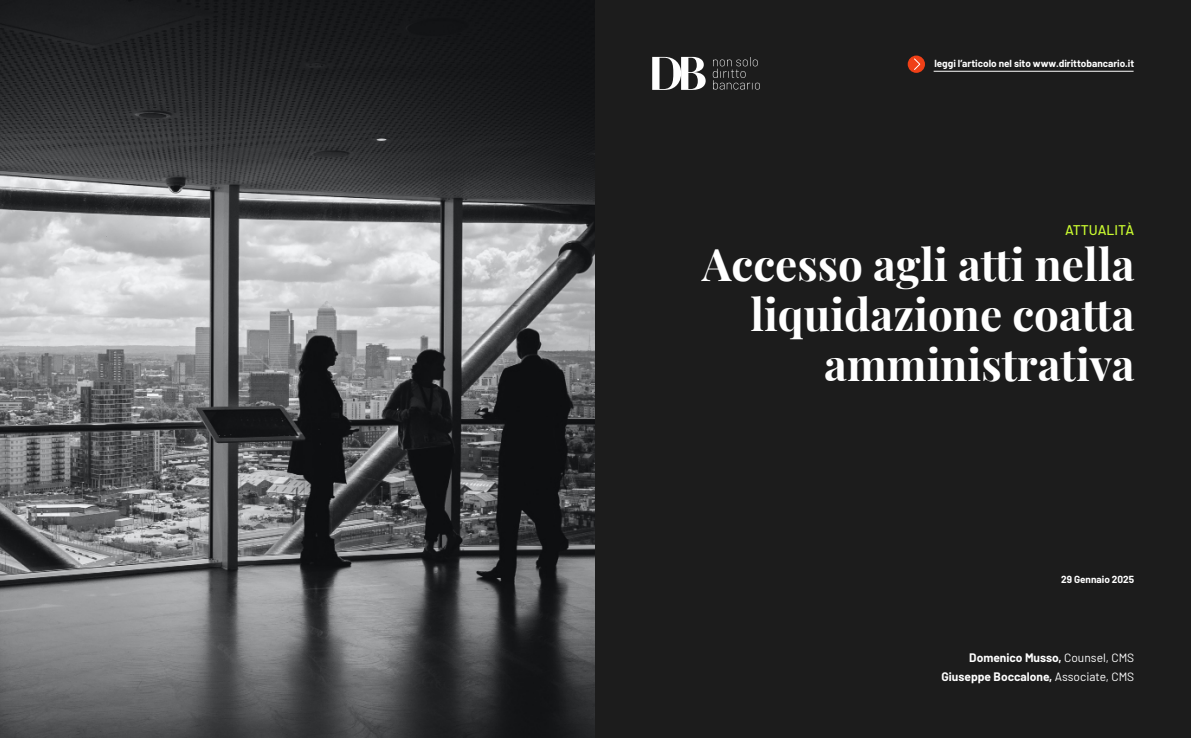
<style>
.page{position:relative;width:1191px;height:738px;background:#fff}
.page>*{position:absolute;margin:0;border:0;box-sizing:border-box;transform-origin:0 0}
.t1{font:700 44px/50px "Playfair Display";color:#fff;text-align:right}
.t2{font:500 14px "Barlow";color:#c9fa30}
.t3{font:700 12px "Barlow";color:#fff}
.t4{font:700 10px "Barlow";color:#fff}
.s1{font-weight:400}
</style>
<div class="page">
<img style="left:0;top:0;width:595px;height:737px">
<div style="left:595px;top:0;width:596px;height:737px;background:#1c1c1c"></div>
<hr style="left:933px;top:71px;width:200px;height:1px;background:#fff">
<svg style="left:907px;top:55px;width:18px;height:18px"></svg>
<svg style="left:913px;top:58px;width:7px;height:12px"></svg>
<svg style="left:713px;top:57px;width:47px;height:32px"></svg>
<svg style="left:652px;top:57px;width:53px;height:33px"></svg>
<p class="t4" style="left:934px;top:56px;width:201px">leggi l’articolo nel sito www.dirittobancario.it</p>
<h2 class="t2" style="left:1065px;top:220px;width:71px">ATTUALITÀ</h2>
<h1 class="t1" style="left:702px;top:236px;width:434px">Accesso agli atti nella liquidazione coatta amministrativa</h1>
<p class="t4" style="left:1061px;top:571px;width:75px">29 Gennaio 2025</p>
<p class="t3" style="left:969px;top:648px;width:166px">Domenico Musso, <span class="s1">Counsel, CMS</span></p>
<p class="t3" style="left:941px;top:667px;width:194px">Giuseppe Boccalone, <span class="s1">Associate, CMS</span></p>
</div>
